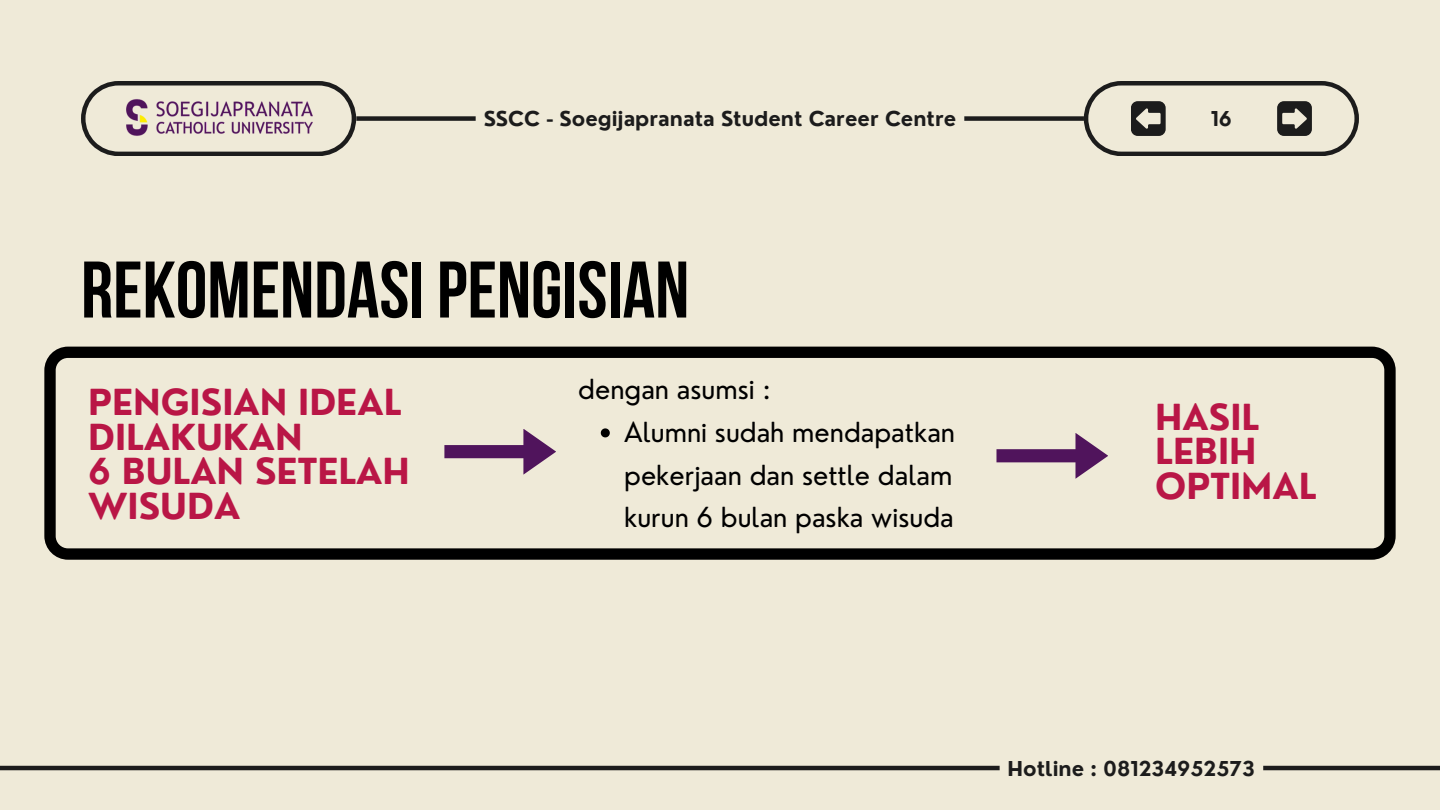
<style>
.page{position:relative;width:1440px;height:810px;background:#efead8}
.page>*{position:absolute;margin:0;border:0;box-sizing:border-box;transform-origin:0 0}
.t1{font:700 80px "Bebas Neue";color:#000}
.t2{font:700 35px/34.5px "Nourd";color:#b91646}
.t3{font:27px/42.8px "Nourd";color:#000;text-align:justify}
.t4{font:700 20px "Nourd";color:#1c1c1c}
</style>
<div class="page">
<svg style="left:81px;top:81px;width:275px;height:75px"></svg>
<div style="left:356px;top:116px;width:728px;height:5px;background:#1c1c1c"></div>
<div style="left:476px;top:102px;width:488px;height:33px;background:#efead8;border-radius:8px"></div>
<svg style="left:1084px;top:81px;width:275px;height:75px"></svg>
<img style="left:115px;top:92px;width:210px;height:51px">
<svg style="left:44px;top:347px;width:1351px;height:213px"></svg>
<svg style="left:444px;top:429px;width:112px;height:46px"></svg>
<svg style="left:601px;top:428px;width:9px;height:9px"></svg>
<svg style="left:996px;top:433px;width:112px;height:46px"></svg>
<hr style="left:0;top:766px;width:1440px;height:4px;background:#1c1c1c">
<svg style="left:1000px;top:766px;width:263px;height:4px"></svg>
<p class="t4" style="left:484px;top:106px;width:474px">SSCC - Soegijapranata Student Career Centre</p>
<p class="t4" style="left:1211px;top:106px;width:23px">16</p>
<p class="t1" style="left:81px;top:258px;width:610px">REKOMENDASI PENGISIAN</p>
<p class="t2" style="left:88px;top:385px;width:323px">PENGISIAN IDEAL<br>DILAKUKAN<br>6 BULAN SETELAH<br>WISUDA</p>
<h1 class="t3" style="left:578px;top:368px;width:194px">dengan asumsi :</h1>
<h2 class="t3" style="left:624px;top:410px;width:332px">Alumni sudah mendapatkan pekerjaan dan settle dalam kurun 6 bulan paska wisuda</h2>
<h3 class="t2" style="left:1155px;top:400px;width:163px">HASIL<br>LEBIH<br>OPTIMAL</h3>
<p class="t4" style="left:1008px;top:756px;width:249px">Hotline : 081234952573</p>
</div>
